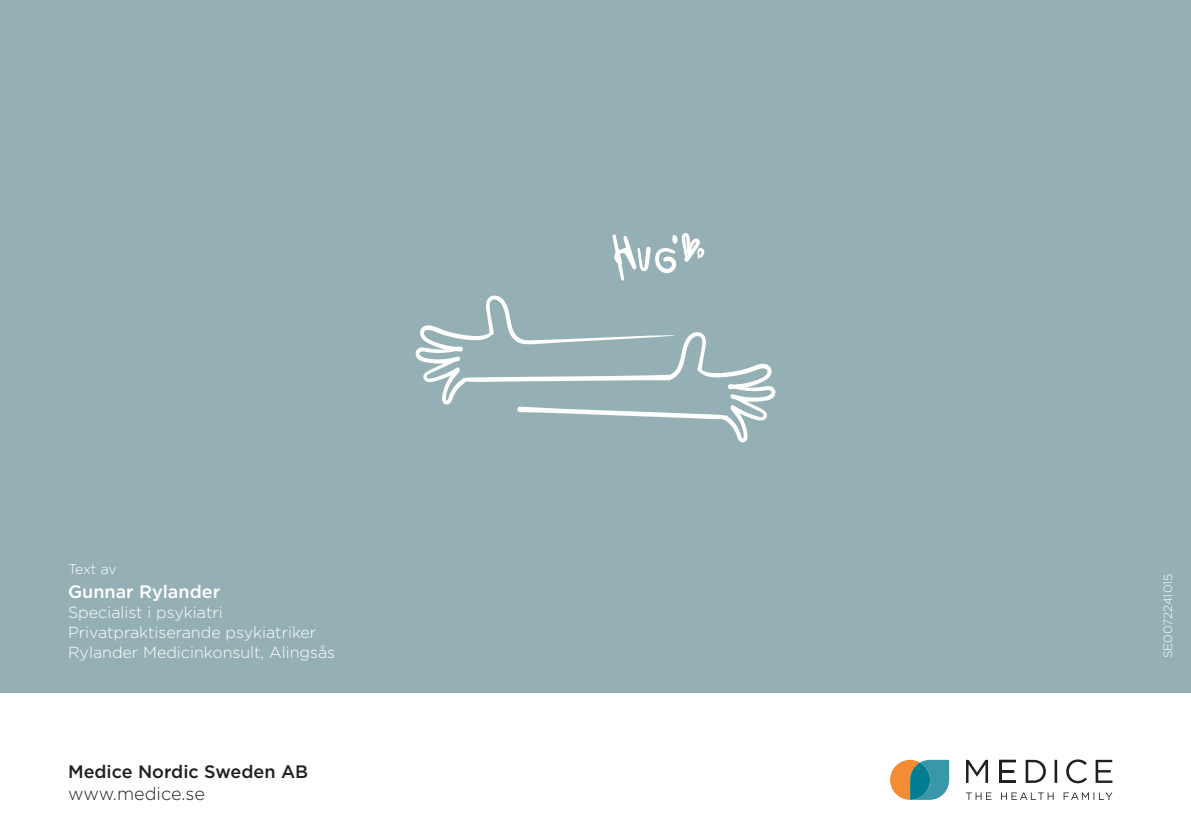
<style>
.page{position:relative;width:1191px;height:840px;background:#fff}
.page>*{position:absolute;margin:0;border:0;box-sizing:border-box;transform-origin:0 0}
.t1{font:500 18px "Gotham";color:#231f20}
.t2{font:500 18px "Gotham";color:#fff}
.t3{font:300 18px "Gotham";color:#231f20}
.t4{font:300 16px "Gotham";color:#fff}
.t5{font:300 14px "Gotham";letter-spacing:-.025em;color:#fff}
.t6{font:300 12px "Gotham";color:#fff}
</style>
<div class="page">
<div style="left:0;top:0;width:1191px;height:692px;background:#94b0b5"></div>
<svg style="left:966px;top:759px;width:146px;height:23px"></svg>
<svg style="left:966px;top:792px;width:146px;height:7px"></svg>
<svg style="left:890px;top:759px;width:59px;height:40px;background:#7c9b8c"></svg>
<svg style="left:415px;top:295px;width:361px;height:148px"></svg>
<svg style="left:612px;top:233px;width:92px;height:48px"></svg>
<p class="t5" style="left:68px;top:559px;width:50px">Text av</p>
<p class="t2" style="left:68px;top:579px;width:153px">Gunnar Rylander</p>
<p class="t4" style="left:68px;top:601px;width:156px">Specialist i psykiatri</p>
<p class="t4" style="left:68px;top:621px;width:250px">Privatpraktiserande psykiatriker</p>
<p class="t4" style="left:68px;top:641px;width:269px">Rylander Medicinkonsult, Alingsås</p>
<p class="t1" style="left:68px;top:759px;width:242px">Medice Nordic Sweden AB</p>
<p class="t3" style="left:68px;top:781px;width:138px">www.medice.se</p>
<p class="t6" style="left:1160px;top:658px;width:86px;rotate:-90deg">SE0072241015</p>
</div>
